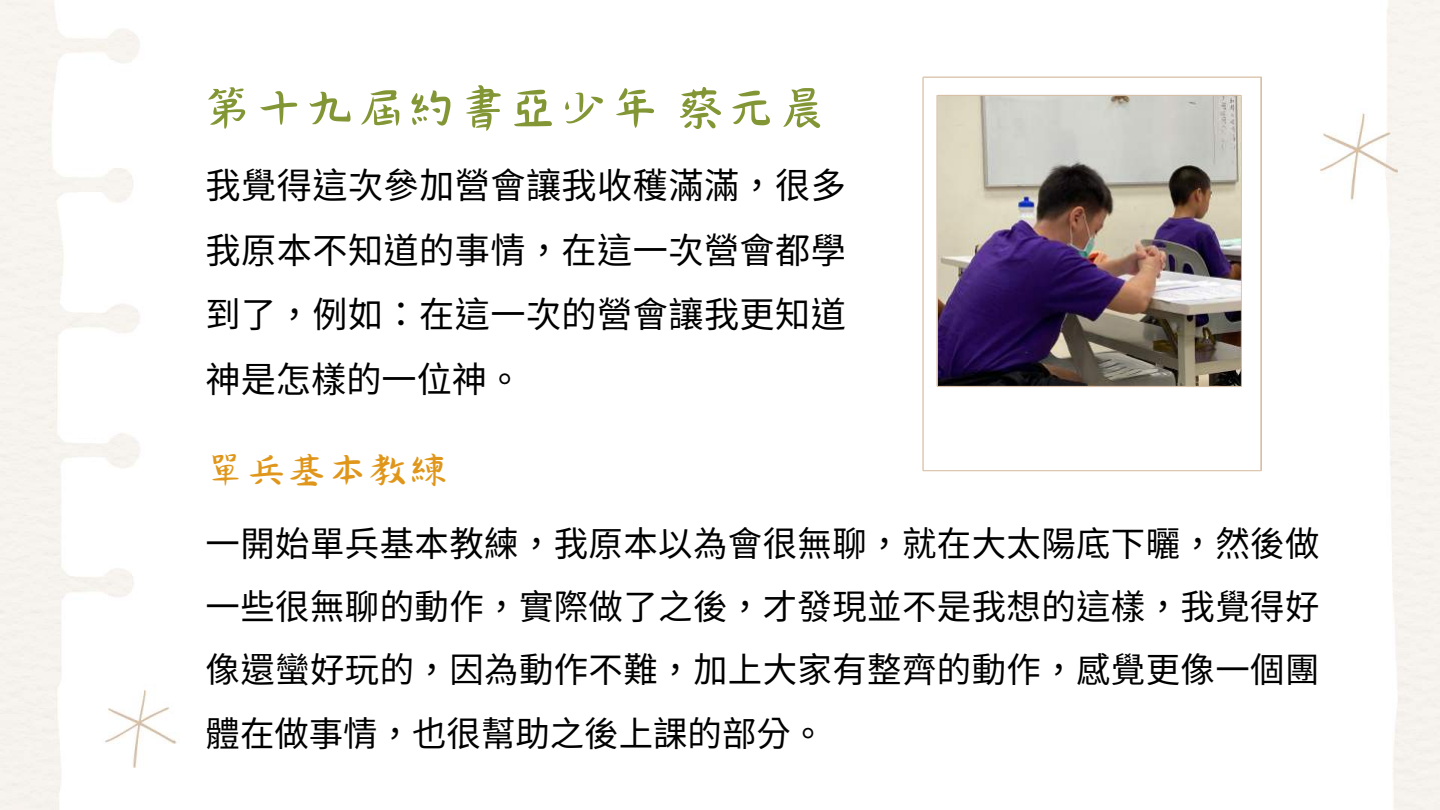
<style>
.page{position:relative;width:1440px;height:810px;background:#fff}
.page>*{position:absolute;margin:0;border:0;box-sizing:border-box;transform-origin:0 0}
.t1{font:56.6px "Canva Wander World CN";color:#839635}
.t2{font:45px "Canva Wander World CN";color:#df961a}
.t3{font:35.2px/64.5px "Noto Sans CJ Ksc";letter-spacing:.01em;color:#000}
.t4{font:34.4px/63.1px "Noto Sans CJ Ksc";letter-spacing:.01em;color:#000;text-align:justify}
</style>
<div class="page">
<img style="left:0;top:0;width:1440px;height:810px">
<img style="left:923px;top:77px;width:339px;height:394px">
<h1 class="t1" style="left:202px;top:84px;width:627px">第十九屆約書亞少年蔡元晨</h1>
<p class="t3" style="left:206px;top:151px;width:642px">我覺得這次參加營會讓我收穫滿滿， 很多我原本不知道的事情， 在這一次營會都學到了， 例如： 在這一次的營會讓我更知道神是怎樣的一位神。</p>
<h2 class="t2" style="left:206px;top:451px;width:244px">單兵基本教練</h2>
<p class="t4" style="left:206px;top:510px;width:1115px">一開始單兵基本教練， 我原本以為會很無聊， 就在大太陽底下曬， 然後做一些很無聊的動作， 實際做了之後， 才發現並不是我想的這樣， 我覺得好像還蠻好玩的， 因為動作不難， 加上大家有整齊的動作， 感覺更像一個團體在做事情， 也很幫助之後上課的部分。</p>
</div>
